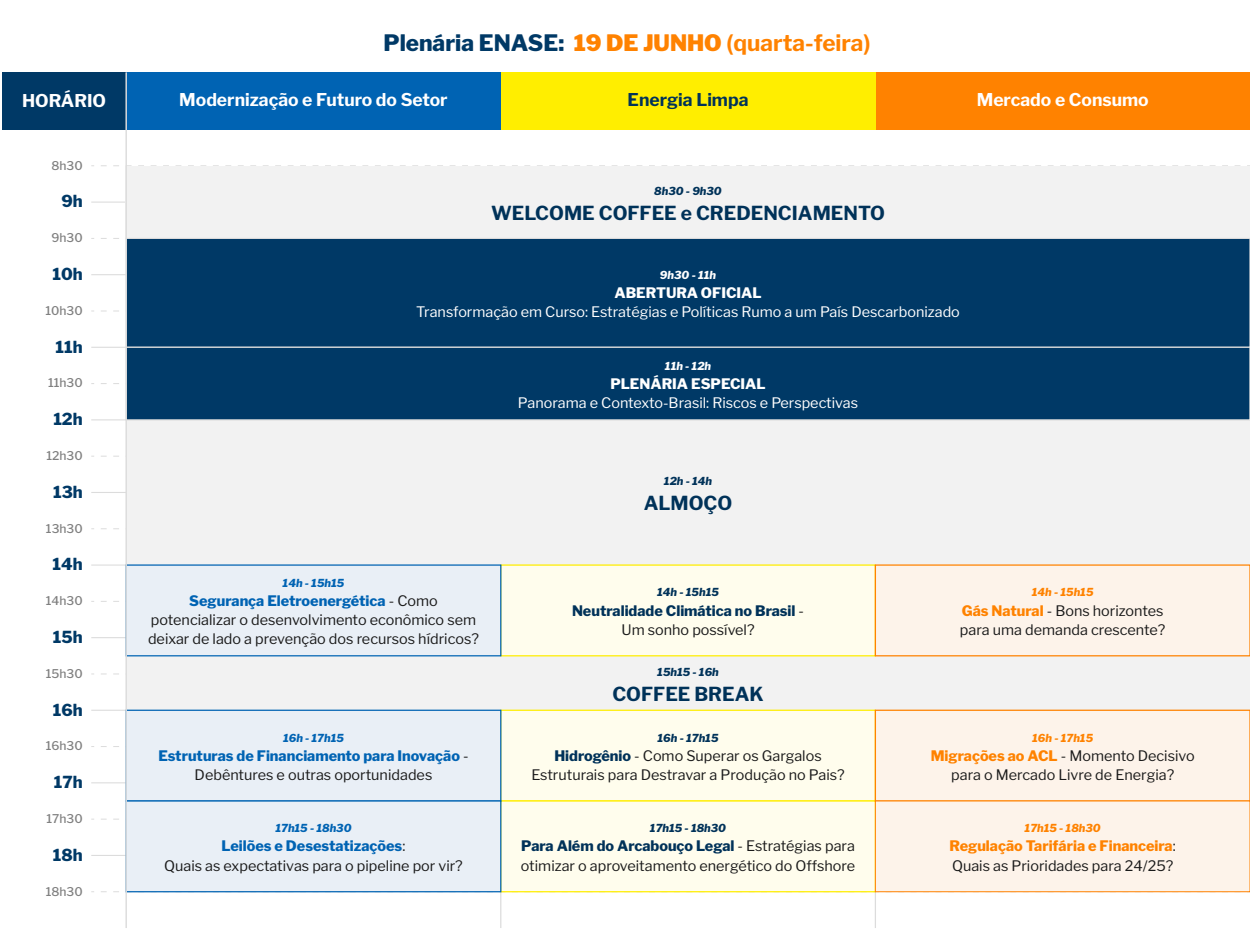
<style>
.page{position:relative;width:1250px;height:938px;background:#fff}
.page>*{position:absolute;margin:0;border:0;box-sizing:border-box;transform-origin:0 0}
.t1{font:800 22.5px "Libre Franklin";color:#003966}
.t2{font:700 19.19px "Libre Franklin";color:#003259}
.t3{font:700 17.5px "Libre Franklin";color:#fff}
.t4{font:700 17.5px "Libre Franklin";color:#003259}
.t5{font:800 16.44px "Libre Franklin";color:#003966}
.t6{font:14.38px/19.1px "Libre Franklin";color:#1a1a1a;text-align:center}
.t7{font:14.38px "Libre Franklin";color:#fff}
.t8{font:800 14.38px/19.1px "Libre Franklin";color:#0063b3;text-align:center}
.t9{font:800 14.38px/19.1px "Libre Franklin";color:#ff8200}
.t10{font:800 14.38px/19.1px "Libre Franklin";color:#003259;text-align:center}
.t11{font:800 14.38px "Libre Franklin";color:#fff}
.t12{font:500 12px "Libre Franklin";color:#808080}
.t13{font:italic 800 11px "Libre Franklin";color:#003259}
.t14{font:italic 800 11px "Libre Franklin";color:#0063b3}
.t15{font:italic 800 11px "Libre Franklin";color:#ff8200}
.t16{font:italic 800 11px "Libre Franklin";color:#fff}
.s1{font-weight:900;color:#ff8200}
.s2{font-weight:700;color:#ff8200}
.s3{font-weight:800;color:#0063b3}
.s4{font-weight:400;color:#1a1a1a}
.s5{font-weight:800;color:#003259}
.s6{font-weight:800;color:#ff8200}
</style>
<div class="page">
<hr style="left:91px;top:201px;width:1159px;height:2px;background:#dcdcdc">
<svg style="left:101px;top:165px;width:1149px;height:1px"></svg>
<svg style="left:101px;top:238px;width:18px;height:1px"></svg>
<svg style="left:101px;top:310px;width:18px;height:1px"></svg>
<svg style="left:101px;top:383px;width:18px;height:1px"></svg>
<svg style="left:101px;top:456px;width:18px;height:1px"></svg>
<svg style="left:101px;top:528px;width:18px;height:1px"></svg>
<svg style="left:101px;top:673px;width:18px;height:1px"></svg>
<hr style="left:91px;top:274px;width:1159px;height:1px;background:#dcdcdc">
<hr style="left:91px;top:347px;width:1159px;height:1px;background:#dcdcdc">
<hr style="left:91px;top:419px;width:1159px;height:1px;background:#dcdcdc">
<hr style="left:91px;top:492px;width:1159px;height:1px;background:#dcdcdc">
<hr style="left:91px;top:564px;width:1159px;height:1px;background:#dcdcdc">
<hr style="left:91px;top:637px;width:1159px;height:1px;background:#dcdcdc">
<hr style="left:91px;top:709px;width:1159px;height:1px;background:#dcdcdc">
<hr style="left:91px;top:782px;width:1159px;height:1px;background:#dcdcdc">
<div style="left:2px;top:72px;width:124px;height:57px;background:#003966"></div>
<div style="left:126px;top:72px;width:375px;height:57px;background:#0063b3"></div>
<div style="left:875px;top:72px;width:375px;height:57px;background:#ff8200"></div>
<div style="left:501px;top:72px;width:374px;height:57px;background:#fe0"></div>
<hr style="left:500px;top:166px;width:1px;height:762px;background:#dcdcdc">
<hr style="left:875px;top:166px;width:1px;height:762px;background:#dcdcdc">
<div style="left:126px;top:166px;width:1124px;height:72px;background:#f2f2f2"></div>
<div style="left:126px;top:420px;width:1124px;height:145px;background:#f2f2f2"></div>
<div style="left:126px;top:655px;width:1124px;height:55px;background:#f2f2f2"></div>
<div style="left:127px;top:238px;width:1123px;height:108px;background:#003966"></div>
<div style="left:127px;top:346px;width:1123px;height:74px;background:#003966"></div>
<svg style="left:101px;top:564px;width:1149px;height:92px;background:#f5f2ea"></svg>
<svg style="left:101px;top:709px;width:1149px;height:183px;background:#f5f3eb"></svg>
<hr style="left:125px;top:72px;width:2px;height:856px;background:#dcdcdc">
<h1 class="t1" style="left:383px;top:25px;width:489px">Plenária ENASE: <span class="s1">19 DE JUNHO</span> <span class="s2">(quarta-feira)</span></h1>
<p class="t3" style="left:22px;top:87px;width:86px">HORÁRIO</p>
<p class="t3" style="left:179px;top:86px;width:270px">Modernização e Futuro do Setor</p>
<p class="t4" style="left:628px;top:86px;width:122px">Energia Limpa</p>
<p class="t3" style="left:977px;top:86px;width:173px">Mercado e Consumo</p>
<p class="t12" style="left:51px;top:156px;width:33px">8h30</p>
<p class="t5" style="left:61px;top:188px;width:23px">9h</p>
<p class="t12" style="left:52px;top:228px;width:33px">9h30</p>
<p class="t5" style="left:52px;top:261px;width:32px">10h</p>
<p class="t12" style="left:45px;top:301px;width:39px">10h30</p>
<p class="t5" style="left:56px;top:333px;width:29px">11h</p>
<p class="t12" style="left:48px;top:373px;width:36px">11h30</p>
<p class="t5" style="left:53px;top:406px;width:31px">12h</p>
<p class="t12" style="left:46px;top:446px;width:38px">12h30</p>
<p class="t5" style="left:53px;top:479px;width:31px">13h</p>
<p class="t12" style="left:46px;top:519px;width:38px">13h30</p>
<p class="t5" style="left:53px;top:551px;width:32px">14h</p>
<p class="t12" style="left:46px;top:591px;width:38px">14h30</p>
<p class="t5" style="left:53px;top:624px;width:31px">15h</p>
<p class="t12" style="left:46px;top:664px;width:38px">15h30</p>
<p class="t5" style="left:53px;top:696px;width:31px">16h</p>
<p class="t12" style="left:46px;top:736px;width:38px">16h30</p>
<p class="t5" style="left:54px;top:769px;width:30px">17h</p>
<p class="t12" style="left:47px;top:809px;width:38px">17h30</p>
<p class="t5" style="left:53px;top:841px;width:31px">18h</p>
<p class="t12" style="left:46px;top:881px;width:38px">18h30</p>
<p class="t13" style="left:654px;top:182px;width:69px">8h30 - 9h30</p>
<h2 class="t2" style="left:491px;top:198px;width:395px">WELCOME COFFEE e CREDENCIAMENTO</h2>
<p class="t16" style="left:660px;top:266px;width:58px">9h30 - 11h</p>
<p class="t11" style="left:614px;top:281px;width:149px">ABERTURA OFICIAL</p>
<p class="t7" style="left:416px;top:300px;width:545px">Transformação em Curso: Estratégias e Políticas Rumo a um País Descarbonizado</p>
<p class="t16" style="left:665px;top:357px;width:48px">11h - 12h</p>
<p class="t11" style="left:610px;top:372px;width:157px">PLENÁRIA ESPECIAL</p>
<p class="t7" style="left:518px;top:391px;width:342px">Panorama e Contexto-Brasil: Riscos e Perspectivas</p>
<p class="t14" style="left:283px;top:574px;width:63px">14h - 15h15</p>
<p class="t6" style="left:148px;top:590px;width:332px"><span class="s3">Segurança Eletroenergética</span> - Como potencializar o desenvolvimento econômico sem deixar de lado a prevenção dos recursos hídricos?</p>
<p class="t14" style="left:283px;top:729px;width:62px">16h - 17h15</p>
<p class="t8" style="left:158px;top:744px;width:312px">Estruturas de Financiamento para Inovação <span class="s4">-<br>Debêntures e outras oportunidades</span></p>
<p class="t14" style="left:275px;top:820px;width:78px">17h15 - 18h30</p>
<p class="t6" style="left:164px;top:835px;width:300px"><span class="s3">Leilões e Desestatizações</span>:<br>Quais as expectativas para o pipeline por vir?</p>
<p class="t13" style="left:664px;top:473px;width:50px">12h - 14h</p>
<h2 class="t2" style="left:644px;top:488px;width:90px">ALMOÇO</h2>
<p class="t13" style="left:657px;top:584px;width:63px">14h - 15h15</p>
<p class="t10" style="left:572px;top:599px;width:234px">Neutralidade Climática no Brasil <span class="s4">-<br>Um sonho possível?</span></p>
<p class="t13" style="left:657px;top:663px;width:63px">15h15 - 16h</p>
<h2 class="t2" style="left:612px;top:678px;width:153px">COFFEE BREAK</h2>
<p class="t13" style="left:658px;top:729px;width:62px">16h - 17h15</p>
<p class="t6" style="left:531px;top:744px;width:315px"><span class="s5">Hidrogênio</span> - Como Superar os Gargalos<br>Estruturais para Destravar a Produção no Pais?</p>
<p class="t13" style="left:650px;top:820px;width:78px">17h15 - 18h30</p>
<p class="t6" style="left:521px;top:835px;width:336px;text-align:left"><span class="s5">Para Além do Arcabouço Legal</span> - Estratégias para otimizar o aproveitamento energético do Offshore</p>
<p class="t15" style="left:1032px;top:584px;width:63px">14h - 15h15</p>
<p class="t6" style="left:960px;top:599px;width:207px;text-align:left"><span class="s6">Gás Natural</span> - Bons horizontes para uma demanda crescente?</p>
<p class="t15" style="left:1032px;top:729px;width:62px">16h - 17h15</p>
<p class="t6" style="left:931px;top:744px;width:266px"><span class="s6">Migrações ao ACL</span> - Momento Decisivo para o Mercado Livre de Energia?</p>
<p class="t15" style="left:1025px;top:820px;width:78px">17h15 - 18h30</p>
<p class="t9" style="left:950px;top:835px;width:228px">Regulação Tarifária e Financeira<span class="s4">:<br>Quais as Prioridades para 24/25?</span></p>
</div>
